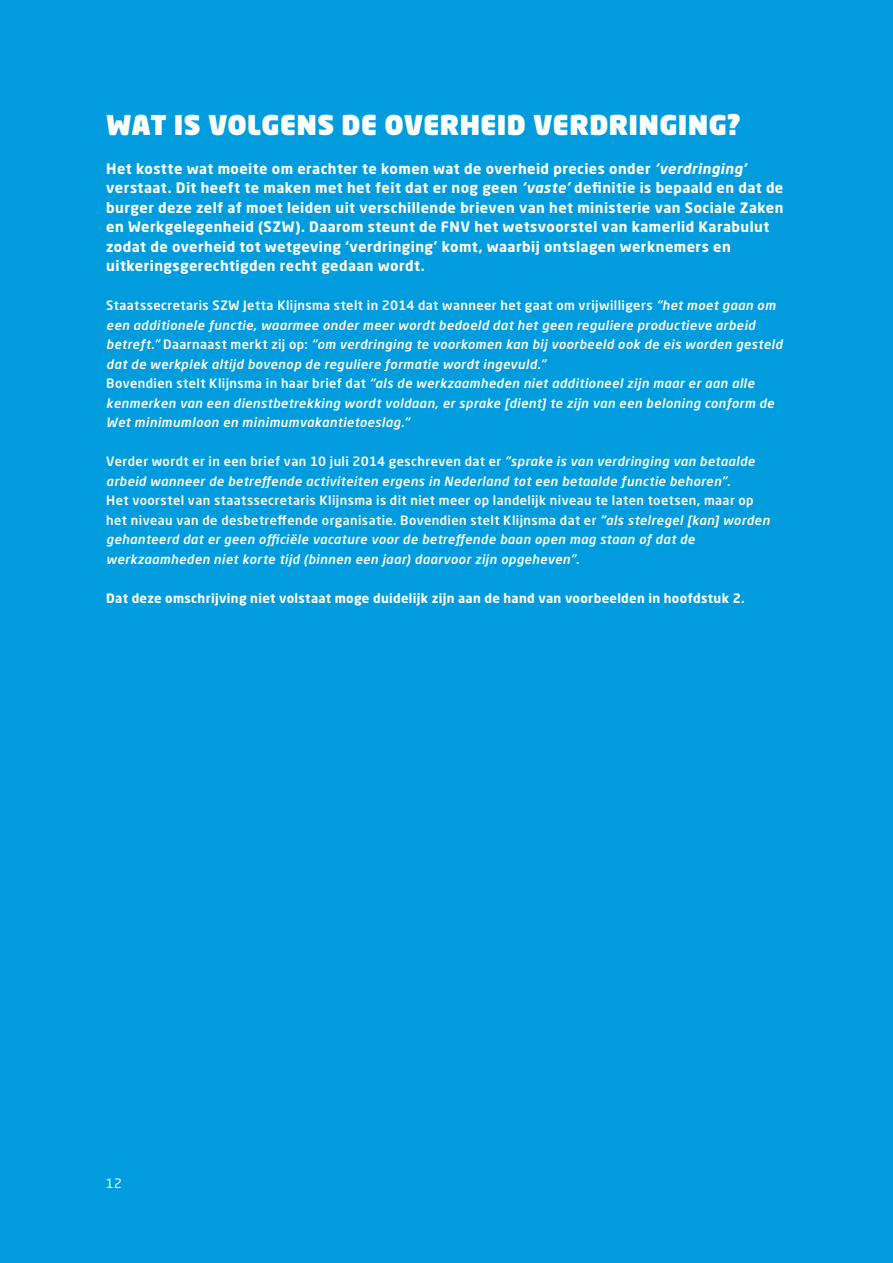
<style>
.page{position:relative;width:893px;height:1263px;background:#009cde}
.page>*{position:absolute;margin:0;border:0;box-sizing:border-box;transform-origin:0 0}
.t1{font:900 27px "Neo Sans Pro";letter-spacing:.01em;color:#fff}
.t2{font:700 14.25px/19.5px "Neo Sans Pro";letter-spacing:.03em;color:#fff}
.t3{font:italic 500 12.75px/19.5px "Neo Sans Pro";letter-spacing:.035em;color:#fff}
.t4{font:700 12.75px "Neo Sans Pro";letter-spacing:.025em;color:#fff}
.t5{font:12.75px "Neo Sans Pro";color:#fff}
.s1{font-style:italic}
.s2{font-style:normal}
</style>
<div class="page">
<h1 class="t1" style="left:106px;top:107px;width:636px">WAT IS VOLGENS DE OVERHEID VERDRINGING?</h1>
<p class="t2" style="left:106px;top:158px;width:679px">Het kostte wat moeite om erachter te komen wat de overheid precies onder <span class="s1">‘verdringing’ </span>verstaat. Dit heeft te maken met het feit dat er nog geen <span class="s1">‘vaste’</span> definitie is bepaald en dat de burger deze zelf af moet leiden uit verschillende brieven van het ministerie van Sociale Zaken en Werkgelegenheid (SZW). Daarom steunt de FNV het wetsvoorstel van kamerlid Karabulut zodat de overheid tot wetgeving ‘verdringing’ komt, waarbij ontslagen werknemers en uitkeringsgerechtigden recht gedaan wordt.</p>
<p class="t3" style="left:106px;top:295px;width:677px"><span class="s2">Staatssecretaris SZW Jetta Klijnsma stelt in 2014 dat wanneer het gaat om vrijwilligers</span> “het moet gaan om een additionele functie, waarmee onder meer wordt bedoeld dat het geen reguliere productieve arbeid betreft.” <span class="s2">Daarnaast merkt zij op:</span> “om verdringing te voorkomen kan bij voorbeeld ook de eis worden gesteld dat de werkplek altijd bovenop de reguliere formatie wordt ingevuld.”<br><span class="s2">Bovendien stelt Klijnsma in haar brief dat</span> “als de werkzaamheden niet additioneel zijn maar er aan alle kenmerken van een dienstbetrekking wordt voldaan, er sprake [dient] te zijn van een beloning conform de Wet minimumloon en minimumvakantietoeslag.“</p>
<p class="t3" style="left:106px;top:451px;width:665px"><span class="s2">Verder wordt er in een brief van 10 juli 2014 geschreven dat er</span> ”sprake is van verdringing van betaalde arbeid wanneer de betreffende activiteiten ergens in Nederland tot een betaalde functie behoren”<span class="s2">.<br>Het voorstel van staatssecretaris Klijnsma is dit niet meer op landelijk niveau te laten toetsen, maar op het niveau van de desbetreffende organisatie. Bovendien stelt Klijnsma dat er</span> “als stelregel [kan] worden gehanteerd dat er geen officiële vacature voor de betreffende baan open mag staan of dat de werkzaamheden niet korte tijd (binnen een jaar) daarvoor zijn opgeheven”<span class="s2">.</span></p>
<p class="t4" style="left:106px;top:590px;width:640px">Dat deze omschrijving niet volstaat moge duidelijk zijn aan de hand van voorbeelden in hoofdstuk 2.</p>
<p class="t5" style="left:106px;top:1175px;width:17px">12</p>
</div>
